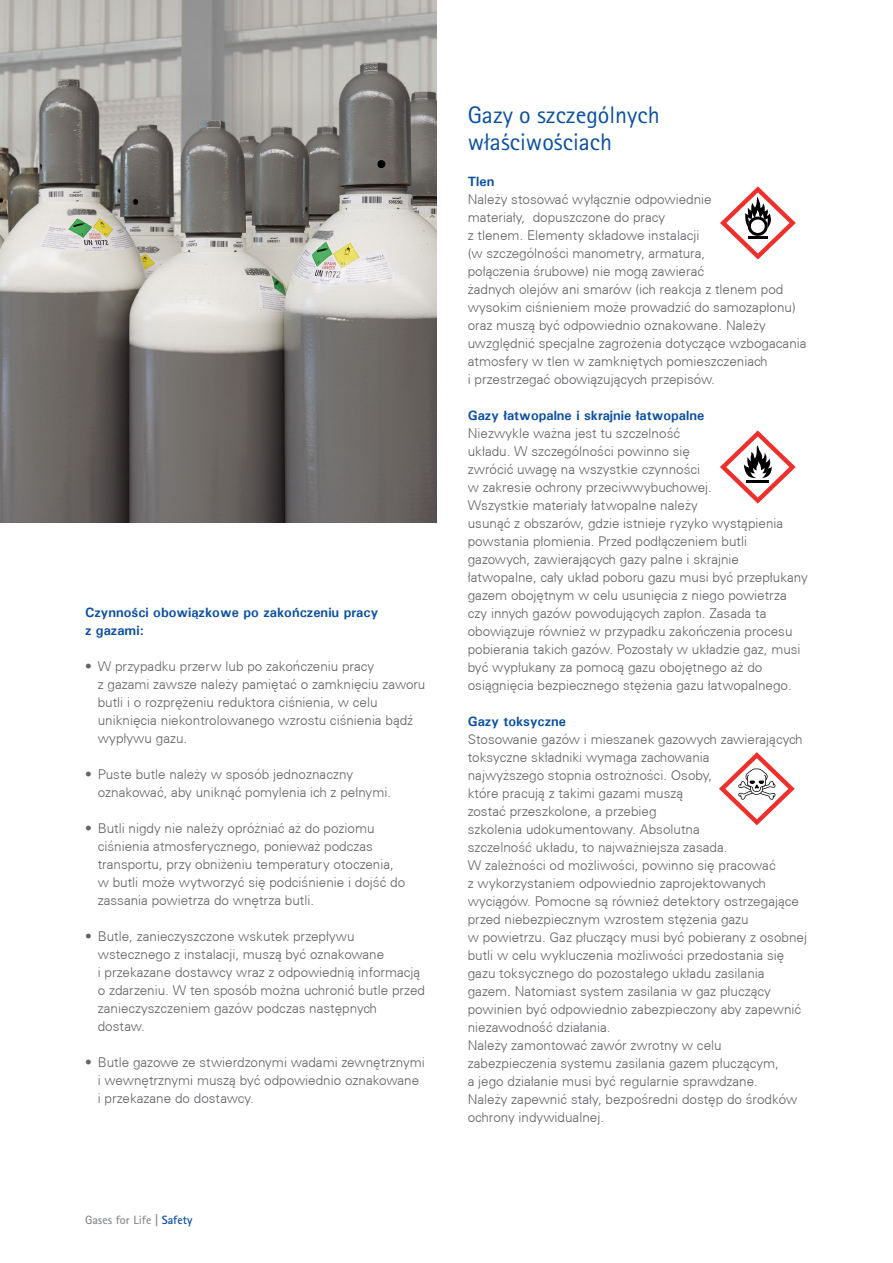
<style>
.page{position:relative;width:893px;height:1263px;background:#fff}
.page>*{position:absolute;margin:0;border:0;box-sizing:border-box;transform-origin:0 0}
.tytul_niebieski_01{font:24px/27px "Rotis Sans Serif W1 G";color:#0a4fa2}
.TEXT_-_OK{font:300 13.5px/18px "Univers CE";color:#636366}
.wciecie_-_kropka_-_O{font:300 13.5px/18px "Univers CE";color:#636366}
.tytul_niebieski_02{font:700 13.5px/18px "Univers";color:#0a4fa2}
.t1{font:700 12px "Rotis Sans Serif W1 G";color:#8a8c8f}
.s1{color:#0a4fa2}
</style>
<div class="page">
<img style="left:0;top:0;width:437px;height:522px">
<svg style="left:719px;top:752px;width:76px;height:73px"></svg>
<svg style="left:720px;top:186px;width:76px;height:74px"></svg>
<hr style="left:748px;top:236px;width:20px;height:2px;background:#000001">
<svg style="left:720px;top:430px;width:76px;height:74px"></svg>
<hr style="left:746px;top:481px;width:23px;height:2px;background:#000001">
<p class="tytul_niebieski_02" style="left:85px;top:603px;width:295px">Czynności obowiązkowe po zakończeniu pracy z gazami:</p>
<p class="wciecie_-_kropka_-_O" style="left:98px;top:658px;width:329px;text-indent:-13px">• W przypadku przerw lub po zakończeniu pracy<br>z gazami zawsze należy pamiętać o zamknięciu zaworu butli i o rozprężeniu reduktora ciśnienia, w celu uniknięcia niekontrolowanego wzrostu ciśnienia bądź wypływu gazu.</p>
<p class="wciecie_-_kropka_-_O" style="left:98px;top:766px;width:295px;text-indent:-13px">• Puste butle należy w sposób jednoznaczny oznakować, aby uniknąć pomylenia ich z pełnymi.</p>
<p class="wciecie_-_kropka_-_O" style="left:98px;top:820px;width:309px;text-indent:-13px">• Butli nigdy nie należy opróżniać aż do poziomu ciśnienia atmosferycznego, ponieważ podczas transportu, przy obniżeniu temperatury otoczenia, w butli może wytworzyć się podciśnienie i dojść do zassania powietrza do wnętrza butli.</p>
<p class="wciecie_-_kropka_-_O" style="left:98px;top:928px;width:329px;text-indent:-13px">• Butle, zanieczyszczone wskutek przepływu wstecznego z instalacji, muszą być oznakowane<br>i przekazane dostawcy wraz z odpowiednią informacją o zdarzeniu. W ten sposób można uchronić butle przed zanieczyszczeniem gazów podczas następnych dostaw.</p>
<p class="wciecie_-_kropka_-_O" style="left:98px;top:1054px;width:329px;text-indent:-13px">• Butle gazowe ze stwierdzonymi wadami zewnętrznymi i wewnętrznymi muszą być odpowiednio oznakowane i przekazane do dostawcy.</p>
<p class="t1" style="left:85px;top:1212px;width:109px">Gases for Life | <span class="s1">Safety</span></p>
<p class="tytul_niebieski_01" style="left:468px;top:102px;width:193px">Gazy o szczególnych właściwościach</p>
<p class="tytul_niebieski_02" style="left:468px;top:172px;width:28px">Tlen</p>
<p class="TEXT_-_OK" style="left:468px;top:191px;width:340px">Należy stosować wyłącznie odpowiednie<br>materiały, dopuszczone do pracy<br>z tlenem. Elementy składowe instalacji<br>(w szczególności manometry, armatura,<br>połączenia śrubowe) nie mogą zawierać<br>żadnych olejów ani smarów (ich reakcja z tlenem pod wysokim ciśnieniem może prowadzić do samozapłonu) oraz muszą być odpowiednio oznakowane. Należy uwzględnić specjalne zagrożenia dotyczące wzbogacania atmosfery w tlen w zamkniętych pomieszczeniach<br>i przestrzegać obowiązujących przepisów.</p>
<p class="tytul_niebieski_02" style="left:468px;top:406px;width:238px">Gazy łatwopalne i skrajnie łatwopalne</p>
<p class="TEXT_-_OK" style="left:468px;top:425px;width:342px">Niezwykle ważna jest tu szczelność<br>układu. W szczególności powinno się<br>zwrócić uwagę na wszystkie czynności<br>w zakresie ochrony przeciwwybuchowej.<br>Wszystkie materiały łatwopalne należy<br>usunąć z obszarów, gdzie istnieje ryzyko wystąpienia powstania płomienia. Przed podłączeniem butli gazowych, zawierających gazy palne i skrajnie łatwopalne, cały układ poboru gazu musi być przepłukany gazem obojętnym w celu usunięcia z niego powietrza czy innych gazów powodujących zapłon. Zasada ta obowiązuje również w przypadku zakończenia procesu pobierania takich gazów. Pozostały w układzie gaz, musi być wypłukany za pomocą gazu obojętnego aż do osiągnięcia bezpiecznego stężenia gazu łatwopalnego.</p>
<p class="tytul_niebieski_02" style="left:468px;top:712px;width:100px">Gazy toksyczne</p>
<p class="TEXT_-_OK" style="left:468px;top:731px;width:341px">Stosowanie gazów i mieszanek gazowych zawierających toksyczne składniki wymaga zachowania<br>najwyższego stopnia ostrożności. Osoby,<br>które pracują z takimi gazami muszą<br>zostać przeszkolone, a przebieg<br>szkolenia udokumentowany. Absolutna<br>szczelność układu, to najważniejsza zasada.<br>W zależności od możliwości, powinno się pracować<br>z wykorzystaniem odpowiednio zaprojektowanych wyciągów. Pomocne są również detektory ostrzegające przed niebezpiecznym wzrostem stężenia gazu<br>w powietrzu. Gaz płuczący musi być pobierany z osobnej butli w celu wykluczenia możliwości przedostania się gazu toksycznego do pozostałego układu zasilania gazem. Natomiast system zasilania w gaz płuczący powinien być odpowiednio zabezpieczony aby zapewnić niezawodność działania.</p>
<p class="TEXT_-_OK" style="left:468px;top:1037px;width:313px">Należy zamontować zawór zwrotny w celu zabezpieczenia systemu zasilania gazem płuczącym, a jego działanie musi być regularnie sprawdzane.</p>
<p class="TEXT_-_OK" style="left:468px;top:1091px;width:331px">Należy zapewnić stały, bezpośredni dostęp do środków ochrony indywidualnej.</p>
</div>
